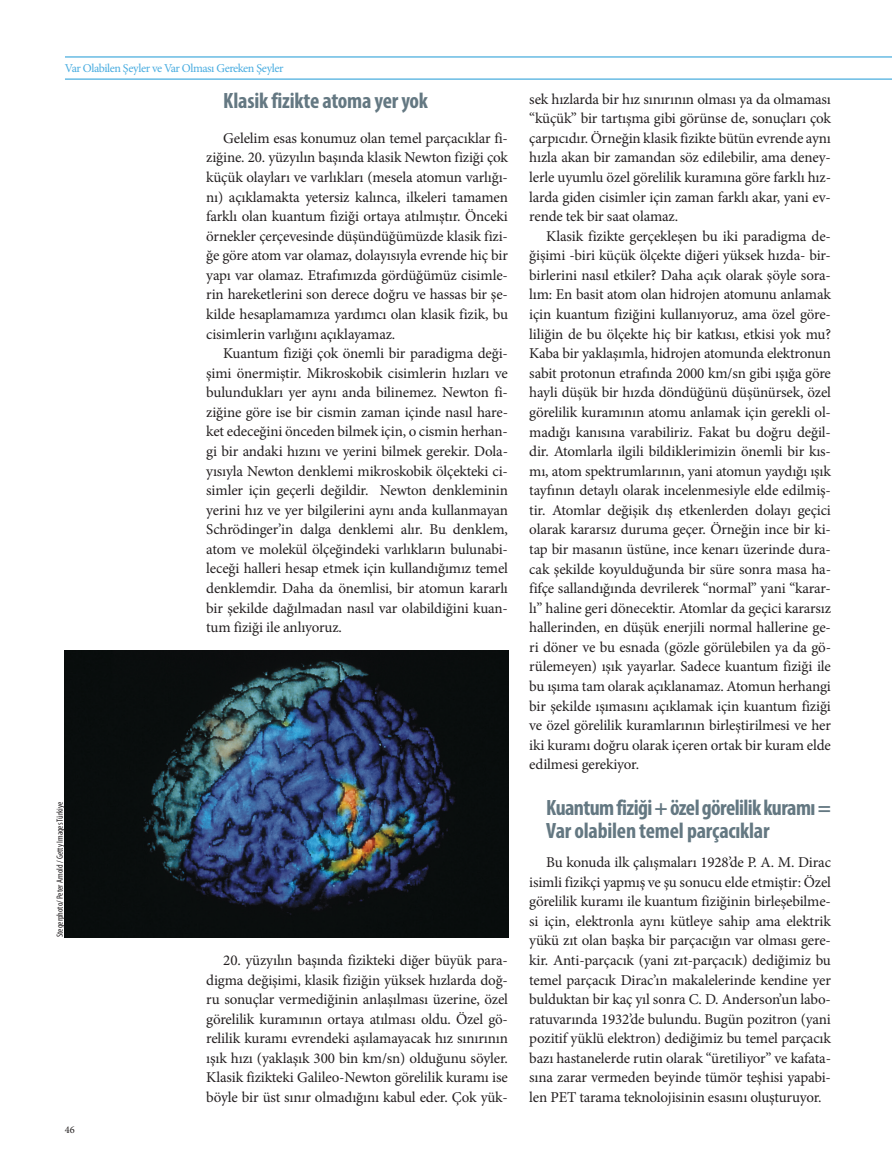
<style>
.page{position:relative;width:892px;height:1172px;background:#fff}
.page>*{position:absolute;margin:0;border:0;box-sizing:border-box;transform-origin:0 0}
.t1{font:700 condensed 22.2px/22.2px "Myriad Pro";letter-spacing:-.015em;color:#647882}
.t2{font:15px/19.5px "Minion Pro";letter-spacing:-.01em;color:#231f20;text-align:justify}
.t3{font:12px "Minion Pro";letter-spacing:-.035em;color:#48ace0}
.t4{font:10.35px "Minion Pro";color:#231f20}
.t5{font:condensed 9px "Myriad Pro";color:#231f20}
</style>
<div class="page">
<img style="left:65px;top:650px;width:443px;height:286px">
<hr style="left:65px;top:79px;width:826px;height:1px;background:#1d99d6">
<hr style="left:65px;top:57px;width:826px;height:1px;background:#1d99d6">
<p class="t3" style="left:65px;top:61px;width:220px">Var Olabilen Şeyler ve Var Olması Gereken Şeyler</p>
<h1 class="t1" style="left:223px;top:89px;width:206px">Klasik fizikte atoma yer yok</h1>
<p class="t2" style="left:206px;top:128px;width:303px;text-indent:17px">Gelelim esas konumuz olan temel parçacıklar fi&shy;ziğine. 20. yüzyılın başında klasik Newton fiziği çok küçük olayları ve varlıkları (mesela atomun varlığı&shy;nı) açıklamakta yetersiz kalınca, ilkeleri tamamen farklı olan kuantum fiziği ortaya atılmıştır. Önceki örnekler çerçevesinde düşündüğümüzde klasik fizi&shy;ğe göre atom var olamaz, dolayısıyla evrende hiç bir yapı var olamaz. Etrafımızda gördüğümüz cisimle&shy;rin hareketlerini son derece doğru ve hassas bir şe&shy;kilde hesaplamamıza yardımcı olan klasik fizik, bu cisimlerin varlığını açıklayamaz.</p>
<p class="t2" style="left:206px;top:343px;width:303px;text-indent:17px">Kuantum fiziği çok önemli bir paradigma deği&shy;şimi önermiştir. Mikroskobik cisimlerin hızları ve bulundukları yer aynı anda bilinemez. Newton fi&shy;ziğine göre ise bir cismin zaman içinde nasıl hare&shy;ket edeceğini önceden bilmek için, o cismin herhan&shy;gi bir andaki hızını ve yerini bilmek gerekir. Dola&shy;yısıyla Newton denklemi mikroskobik ölçekteki ci&shy;simler için geçerli değildir. Newton denkleminin yerini hız ve yer bilgilerini aynı anda kullanmayan Schrödinger’in dalga denklemi alır. Bu denklem, atom ve molekül ölçeğindeki varlıkların bulunabi&shy;leceği halleri hesap etmek için kullandığımız temel denklemdir. Daha da önemlisi, bir atomun kararlı bir şekilde dağılmadan nasıl var olabildiğini kuan&shy;tum fiziği ile anlıyoruz.</p>
<p class="t5" style="left:54px;top:936px;width:136px;rotate:-90deg">Stegerphoto/ Peter Arnold / Getty Images Türkiye</p>
<p class="t4" style="left:65px;top:1122px;width:11px">46</p>
<p class="t2" style="left:206px;top:950px;width:303px;text-indent:17px">20. yüzyılın başında fizikteki diğer büyük para&shy;digma değişimi, klasik fiziğin yüksek hızlarda doğ&shy;ru sonuçlar vermediğinin anlaşılması üzerine, özel görelilik kuramının ortaya atılması oldu. Özel gö&shy;relilik kuramı evrendeki aşılamayacak hız sınırının ışık hızı (yaklaşık 300 bin km/sn) olduğunu söyler.<br>Klasik fizikteki Galileo-Newton görelilik kuramı ise böyle bir üst sınır olmadığını kabul eder. Çok yük-</p>
<p class="t2" style="left:529px;top:89px;width:303px">sek hızlarda bir hız sınırının olması ya da olmaması “küçük” bir tartışma gibi görünse de, sonuçları çok çarpıcıdır. Örneğin klasik fizikte bütün evrende aynı hızla akan bir zamandan söz edilebilir, ama deney&shy;lerle uyumlu özel görelilik kuramına göre farklı hız&shy;larda giden cisimler için zaman farklı akar, yani ev&shy;rende tek bir saat olamaz.</p>
<p class="t2" style="left:529px;top:226px;width:303px;text-indent:17px">Klasik fizikte gerçekleşen bu iki paradigma de&shy;ğişimi -biri küçük ölçekte diğeri yüksek hızda- bir&shy;birlerini nasıl etkiler? Daha açık olarak şöyle sora&shy;lım: En basit atom olan hidrojen atomunu anlamak için kuantum fiziğini kullanıyoruz, ama özel göre&shy;liliğin de bu ölçekte hiç bir katkısı, etkisi yok mu?<br>Kaba bir yaklaşımla, hidrojen atomunda elektronun sabit protonun etrafında 2000 km/sn gibi ışığa göre hayli düşük bir hızda döndüğünü düşünürsek, özel görelilik kuramının atomu anlamak için gerekli ol&shy;madığı kanısına varabiliriz. Fakat bu doğru değil&shy;dir. Atomlarla ilgili bildiklerimizin önemli bir kıs&shy;mı, atom spektrumlarının, yani atomun yaydığı ışık tayfının detaylı olarak incelenmesiyle elde edilmiş&shy;tir. Atomlar değişik dış etkenlerden dolayı geçici olarak kararsız duruma geçer. Örneğin ince bir ki&shy;tap bir masanın üstüne, ince kenarı üzerinde dura&shy;cak şekilde koyulduğunda bir süre sonra masa ha&shy;fifçe sallandığında devrilerek “normal” yani “karar&shy;lı” haline geri dönecektir. Atomlar da geçici kararsız hallerinden, en düşük enerjili normal hallerine ge&shy;ri döner ve bu esnada (gözle görülebilen ya da gö&shy;rülemeyen) ışık yayarlar. Sadece kuantum fiziği ile bu ışıma tam olarak açıklanamaz. Atomun herhangi bir şekilde ışımasını açıklamak için kuantum fiziği ve özel görelilik kuramlarının birleştirilmesi ve her iki kuramı doğru olarak içeren ortak bir kuram elde edilmesi gerekiyor.</p>
<h1 class="t1" style="left:546px;top:796px;width:286px">Kuantum fiziği + özel görelilik kuramı =<br>Var olabilen temel parçacıklar</h1>
<p class="t2" style="left:529px;top:852px;width:303px;text-indent:17px">Bu konuda ilk çalışmaları 1928’de P. A. M. Dirac isimli fizikçi yapmış ve şu sonucu elde etmiştir: Özel görelilik kuramı ile kuantum fiziğinin birleşebilme&shy;si için, elektronla aynı kütleye sahip ama elektrik yükü zıt olan başka bir parçacığın var olması gere&shy;kir. Anti-parçacık (yani zıt-parçacık) dediğimiz bu temel parçacık Dirac’ın makalelerinde kendine yer bulduktan bir kaç yıl sonra C. D. Anderson’un labo&shy;ratuvarında 1932’de bulundu. Bugün pozitron (yani pozitif yüklü elektron) dediğimiz bu temel parçacık bazı hastanelerde rutin olarak “üretiliyor” ve kafata&shy;sına zarar vermeden beyinde tümör teşhisi yapabi&shy;len PET tarama teknolojisinin esasını oluşturuyor.</p>
</div>
